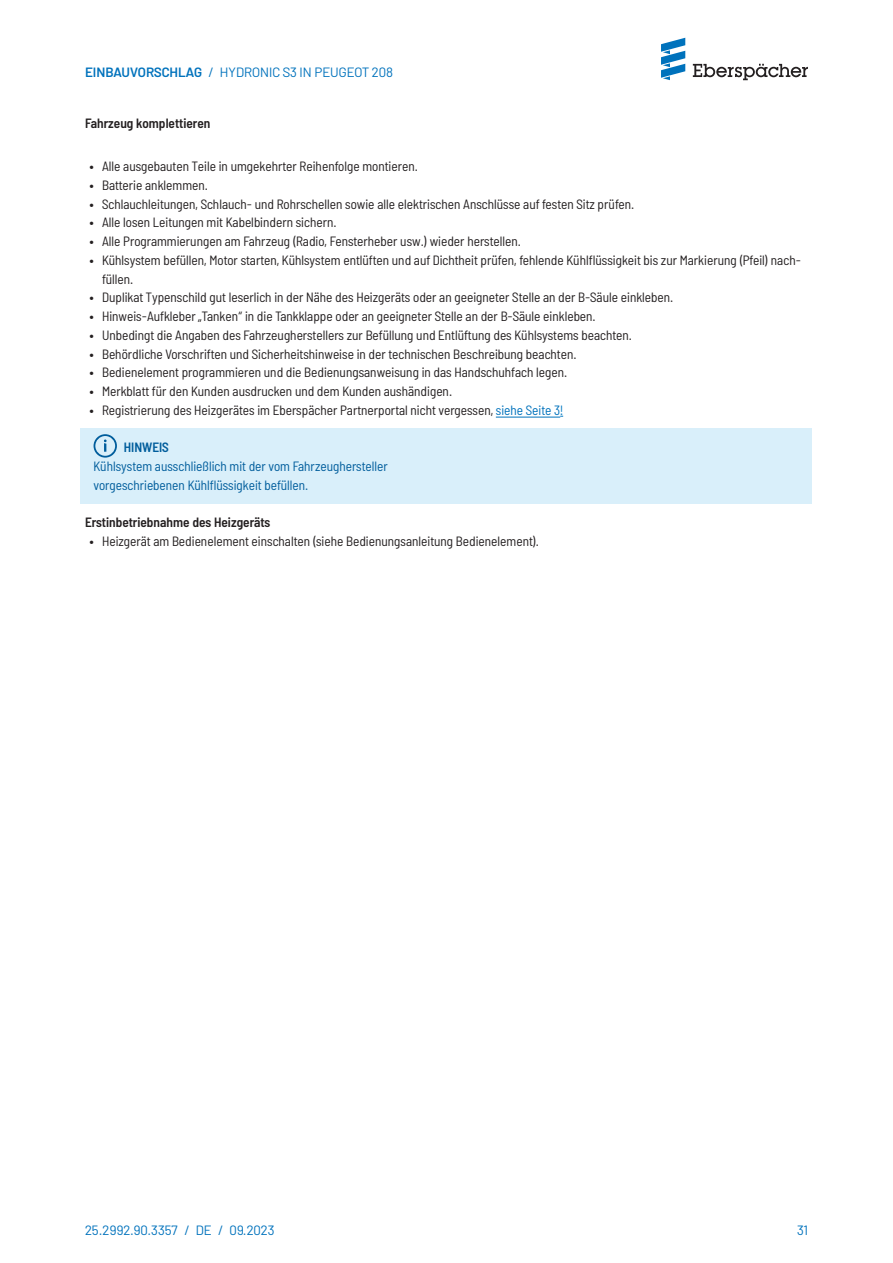
<style>
.page{position:relative;width:893px;height:1263px;background:#fff}
.page>*{position:absolute;margin:0;border:0;box-sizing:border-box;transform-origin:0 0}
.t1{font:semi-condensed 13.5px/18.8px "Barlow";color:#231f20}
.t2{font:semi-condensed 13.5px/18.8px "Barlow";color:#005d9c}
.t3{font:13.5px "Barlow";color:#0072bc}
.t4{font:600 semi-condensed 13.5px "Barlow";color:#231f20}
.t5{font:600 semi-condensed 13.5px "Barlow";color:#005d9c}
.s1{font-weight:600}
.s2{font-weight:600;font-stretch:normal}
.s3{color:#0072bc}
.s4{color:#0079c2}
</style>
<div class="page">
<hr style="left:496px;top:417px;width:64px;height:1px;background:#0072bc">
<div style="left:81px;top:428px;width:731px;height:38px;background:#d9effa"></div>
<div style="left:81px;top:447px;width:731px;height:56px;background:#d9effa"></div>
<svg style="left:94px;top:434px;width:23px;height:24px"></svg>
<svg style="left:693px;top:64px;width:115px;height:16px"></svg>
<svg style="left:661px;top:38px;width:24px;height:42px"></svg>
<p class="t3" style="left:85px;top:63px;width:309px"><span class="s1">EINBAUVORSCHLAG</span> / HYDRONIC S3 IN PEUGEOT 208</p>
<p class="t4" style="left:85px;top:114px;width:127px">Fahrzeug komplettieren</p>
<p class="t1" style="left:89px;top:156px;width:330px"><span class="s2">•</span> Alle ausgebauten Teile in umgekehrter Reihenfolge montieren.</p>
<p class="t1" style="left:89px;top:175px;width:120px"><span class="s2">•</span> Batterie anklemmen.</p>
<p class="t1" style="left:89px;top:193px;width:547px"><span class="s2">•</span> Schlauchleitungen, Schlauch- und Rohrschellen sowie alle elektrischen Anschlüsse auf festen Sitz prüfen.</p>
<p class="t1" style="left:89px;top:212px;width:249px"><span class="s2">•</span> Alle losen Leitungen mit Kabelbindern sichern.</p>
<p class="t1" style="left:89px;top:231px;width:433px"><span class="s2">•</span> Alle Programmierungen am Fahrzeug (Radio, Fensterheber usw.) wieder herstellen.</p>
<p class="t1" style="left:102px;top:250px;width:700px;text-indent:-13px"><span class="s2">•</span> Kühlsystem befüllen, Motor starten, Kühlsystem entlüften und auf Dichtheit prüfen, fehlende Kühlflüssigkeit bis zur Markierung (Pfeil) nach&shy;füllen.</p>
<p class="t1" style="left:89px;top:287px;width:585px"><span class="s2">•</span> Duplikat Typenschild gut leserlich in der Nähe des Heizgeräts oder an geeigneter Stelle an der B-Säule einkleben.</p>
<p class="t1" style="left:89px;top:306px;width:508px"><span class="s2">•</span> Hinweis-Aufkleber „Tanken“ in die Tankklappe oder an geeigneter Stelle an der B-Säule einkleben.</p>
<p class="t1" style="left:89px;top:325px;width:544px"><span class="s2">•</span> Unbedingt die Angaben des Fahrzeugherstellers zur Befüllung und Entlüftung des Kühlsystems beachten.</p>
<p class="t1" style="left:89px;top:343px;width:489px"><span class="s2">•</span> Behördliche Vorschriften und Sicherheitshinweise in der technischen Beschreibung beachten.</p>
<p class="t1" style="left:89px;top:362px;width:479px"><span class="s2">•</span> Bedienelement programmieren und die Bedienungsanweisung in das Handschuhfach legen.</p>
<p class="t1" style="left:89px;top:381px;width:364px"><span class="s2">•</span> Merkblatt für den Kunden ausdrucken und dem Kunden aushändigen.</p>
<p class="t1" style="left:89px;top:400px;width:475px"><span class="s2">•</span> Registrierung des Heizgerätes im Eberspächer Partnerportal nicht vergessen, <span class="s3">siehe Seite 3</span><span class="s4">!</span></p>
<p class="t5" style="left:124px;top:438px;width:47px">HINWEIS</p>
<p class="t2" style="left:94px;top:456px;width:296px">Kühlsystem ausschließlich mit der vom Fahrzeughersteller vorgeschriebenen Kühlflüssigkeit befüllen.</p>
<p class="t4" style="left:85px;top:513px;width:187px">Erstinbetriebnahme des Heizgeräts</p>
<p class="t1" style="left:89px;top:531px;width:451px"><span class="s2">•</span> Heizgerät am Bedienelement einschalten (siehe Bedienungsanleitung Bedienelement).</p>
<p class="t3" style="left:85px;top:1220px;width:191px">25.2992.90.3357 / DE / 09.2023</p>
<p class="t3" style="left:797px;top:1220px;width:12px">31</p>
</div>
